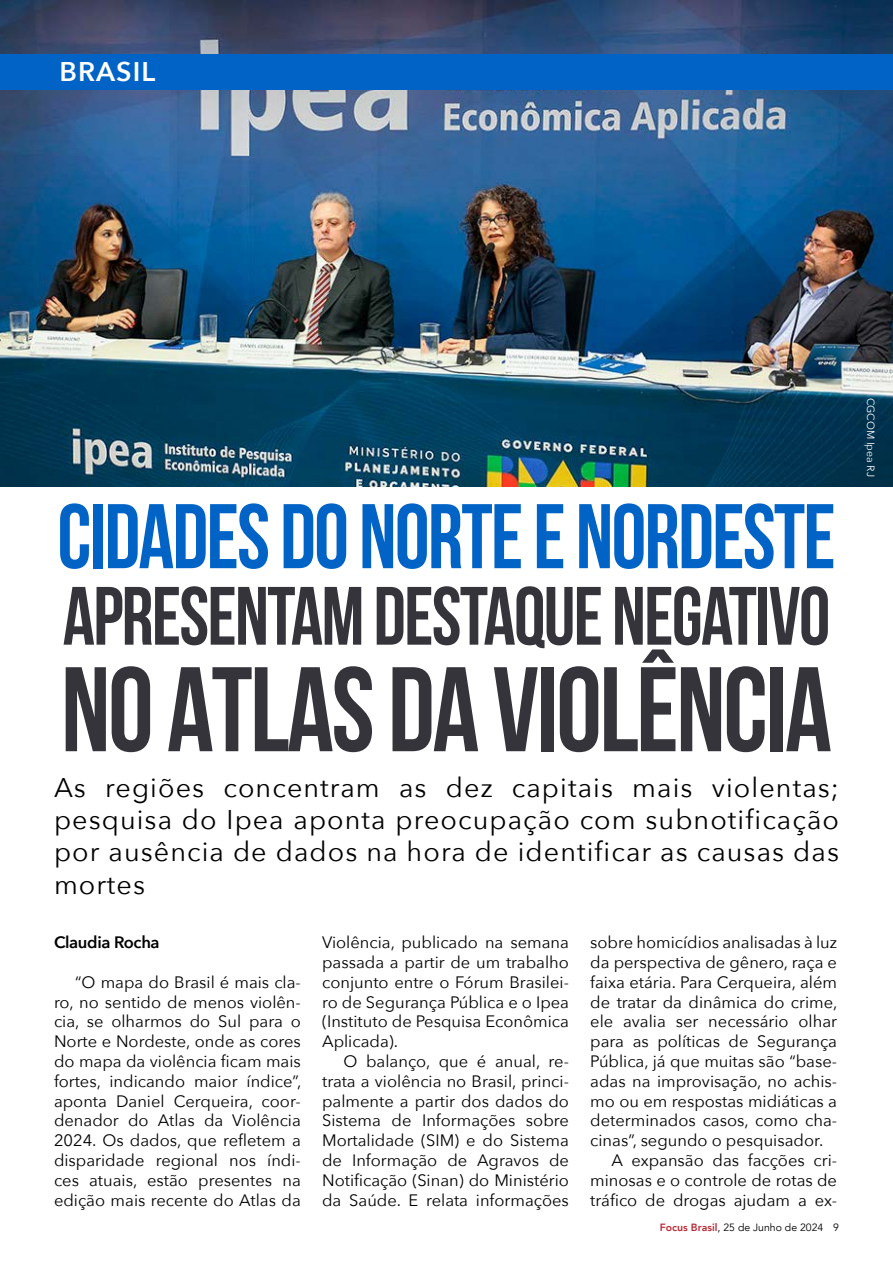
<style>
.page{position:relative;width:893px;height:1263px;background:#fff}
.page>*{position:absolute;margin:0;border:0;box-sizing:border-box;transform-origin:0 0}
.t1{font:700 120px "Bebas Neue";letter-spacing:-.02em;color:#35343b;scale:.96 1}
.t2{font:700 91.5px "Bebas Neue";letter-spacing:-.02em;color:#0063c5;scale:.96 1}
.t3{font:700 82.5px "Bebas Neue";letter-spacing:-.02em;color:#35343b;scale:.96 1}
.t4{font:27px/32.4px "Avenir Next";letter-spacing:.04em;color:#000;text-align:justify}
.t5{font:600 27px "Avenir Next";letter-spacing:.04em;color:#fff}
.t6{font:16.5px/19.8px "Avenir Next";color:#000;text-align:justify}
.t7{font:600 16.5px "Avenir Next";letter-spacing:-.02em;color:#000}
.t8{font:10.5px "Avenir";color:#000}
.t9{font:10.5px "Avenir Next";color:#fff}
.s1{font-weight:800;color:#b72d38}
</style>
<div class="page">
<img style="left:0;top:0;width:893px;height:486px">
<div style="left:0;top:54px;width:893px;height:36px;background:#0063c5"></div>
<h3 class="t5" style="left:59px;top:48px;width:97px">BRASIL</h3>
<h2 class="t2" style="left:57px;top:486px;width:812px">CIDADES DO NORTE E NORDESTE</h2>
<h3 class="t3" style="left:63px;top:571px;width:801px">APRESENTAM DESTAQUE NEGATIVO</h3>
<h1 class="t1" style="left:61px;top:644px;width:804px">NO ATLAS DA VIOLÊNCIA</h1>
<h3 class="t4" style="left:54px;top:770px;width:786px">As regiões concentram as dez capitais mais violentas; pesquisa do Ipea aponta preocupação com subnotificação por ausência de dados na hora de identificar as causas das mortes</h3>
<p class="t7" style="left:54px;top:928px;width:107px">Claudia Rocha</p>
<p class="t6" style="left:54px;top:971px;width:249px;text-indent:21px">“O mapa do Brasil é mais cla&shy;ro, no sentido de menos violên&shy;cia, se olharmos do Sul para o Norte e Nordeste, onde as cores do mapa da violência ficam mais fortes, indicando maior índice”, aponta Daniel Cerqueira, coor&shy;denador do Atlas da Violência 2024. Os dados, que refletem a disparidade regional nos índi&shy;ces atuais, estão presentes na edição mais recente do Atlas da</p>
<p class="t6" style="left:322px;top:932px;width:248px">Violência, publicado na semana passada a partir de um trabalho conjunto entre o Fórum Brasilei&shy;ro de Segurança Pública e o Ipea (Instituto de Pesquisa Econômica Aplicada).</p>
<p class="t6" style="left:322px;top:1050px;width:248px;text-indent:21px">O balanço, que é anual, re&shy;trata a violência no Brasil, princi&shy;palmente a partir dos dados do Sistema de Informações sobre Mortalidade (SIM) e do Sistema de Informação de Agravos de Notificação (Sinan) do Ministério da Saúde. E relata informações</p>
<p class="t6" style="left:590px;top:932px;width:248px">sobre homicídios analisadas à luz</p>
<p class="t6" style="left:590px;top:951px;width:248px">da perspectiva de gênero, raça e</p>
<p class="t6" style="left:590px;top:971px;width:248px">faixa etária. Para Cerqueira, além</p>
<p class="t6" style="left:590px;top:991px;width:249px">de tratar da dinâmica do crime,</p>
<p class="t6" style="left:590px;top:1011px;width:248px">ele avalia ser necessário olhar</p>
<p class="t6" style="left:590px;top:1031px;width:248px">para as políticas de Segurança</p>
<p class="t6" style="left:590px;top:1050px;width:248px">Pública, já que muitas são “base-</p>
<p class="t6" style="left:590px;top:1070px;width:248px">adas na improvisação, no achis-</p>
<p class="t6" style="left:590px;top:1090px;width:248px">mo ou em respostas midiáticas a</p>
<p class="t6" style="left:590px;top:1110px;width:248px">determinados casos, como cha-</p>
<p class="t6" style="left:590px;top:1130px;width:235px">cinas”, segundo o pesquisador.</p>
<p class="t6" style="left:611px;top:1149px;width:227px">A expansão das facções cri-</p>
<p class="t6" style="left:590px;top:1169px;width:248px">minosas e o controle de rotas de</p>
<p class="t6" style="left:590px;top:1189px;width:248px">tráfico de drogas ajudam a ex-</p>
<p class="t8" style="left:660px;top:1221px;width:181px"><span class="s1">Focus Brasil</span>, 25 de Junho de 2024 9</p>
<p class="t9" style="left:880px;top:398px;width:81px;rotate:90deg">CGCOM Ipea RJ</p>
</div>
